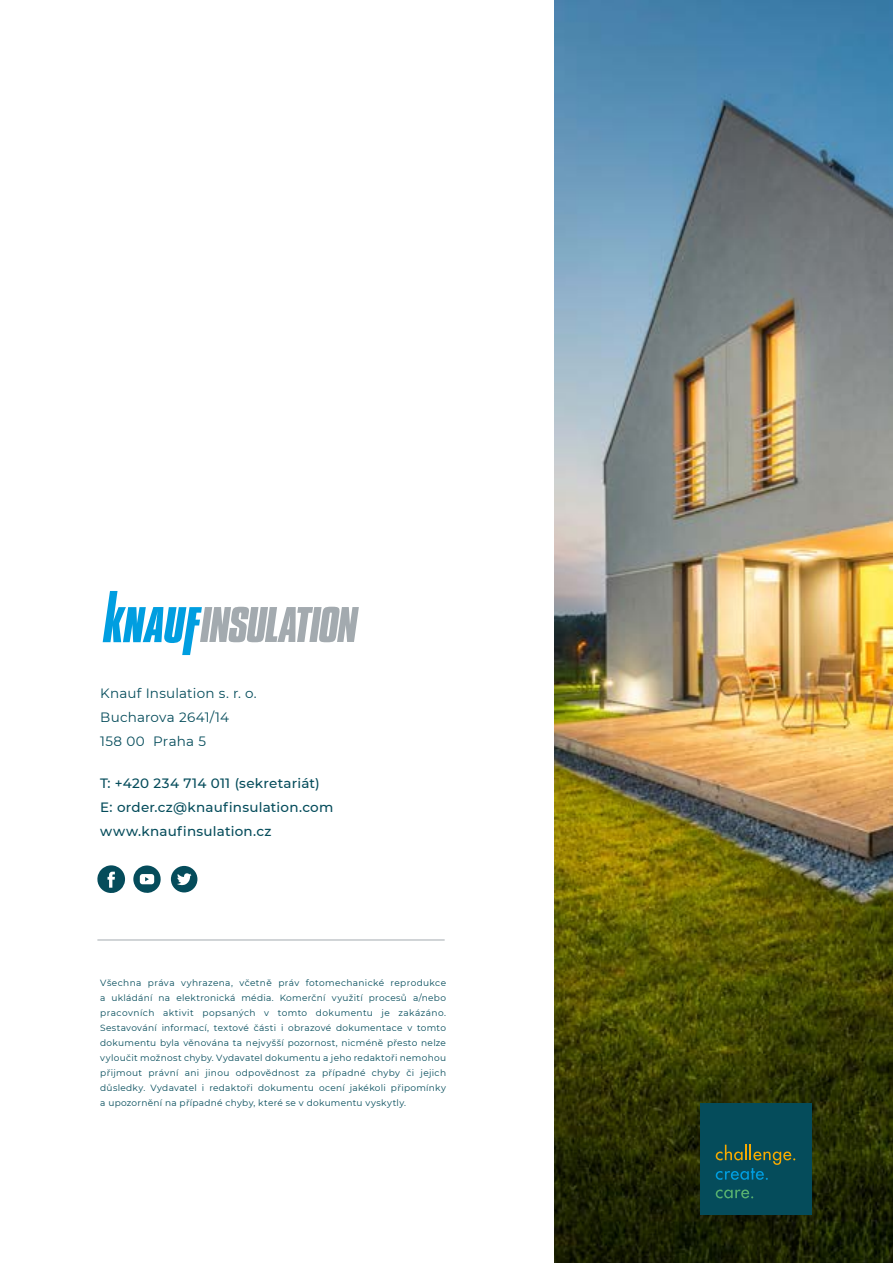
<style>
.page{position:relative;width:893px;height:1263px;background:#fff}
.page>*{position:absolute;margin:0;border:0;box-sizing:border-box;transform-origin:0 0}
.t1{font:500 13.5px/24px "Montserrat";letter-spacing:.015em;color:#054c5b}
.t2{font:13.5px/24px "Montserrat";letter-spacing:.015em;color:#054c5b}
.t3{font:9px/15px "Montserrat";letter-spacing:.03em;color:#054c5b;text-align:justify}
</style>
<div class="page">
<img style="left:555px;top:0;width:338px;height:1263px">
<hr style="left:97px;top:940px;width:348px;height:1px;background:#a3aaaf">
<div style="left:700px;top:1103px;width:111px;height:111px;background:#054c5b"></div>
<svg style="left:716px;top:1145px;width:79px;height:35px"></svg>
<svg style="left:716px;top:1189px;width:37px;height:9px"></svg>
<svg style="left:103px;top:591px;width:256px;height:64px"></svg>
<svg style="left:97px;top:865px;width:28px;height:28px"></svg>
<svg style="left:171px;top:866px;width:26px;height:26px"></svg>
<svg style="left:133px;top:865px;width:28px;height:28px"></svg>
<h1 class="t2" style="left:100px;top:680px;width:158px">Knauf Insulation s. r. o.<br>Bucharova 2641/14<br>158 00 Praha 5</h1>
<h1 class="t1" style="left:100px;top:770px;width:235px">T: +420 234 714 011 (sekretariát)<br>E: order.cz@knaufinsulation.com www.knaufinsulation.cz</h1>
<p class="t3" style="left:100px;top:975px;width:347px">Všechna práva vyhrazena, včetně práv fotomechanické reprodukce a ukládání na elektronická média. Komerční využití procesů a/nebo pracovních aktivit popsaných v tomto dokumentu je zakázáno.<br>Sestavování informací, textové části i obrazové dokumentace v tomto dokumentu byla věnována ta nejvyšší pozornost, nicméně přesto nelze vyloučit možnost chyby. Vydavatel dokumentu a jeho redaktoři nemohou přijmout právní ani jinou odpovědnost za případné chyby či jejich důsledky. Vydavatel i redaktoři dokumentu ocení jakékoli připomínky a upozornění na případné chyby, které se v dokumentu vyskytly.</p>
</div>
